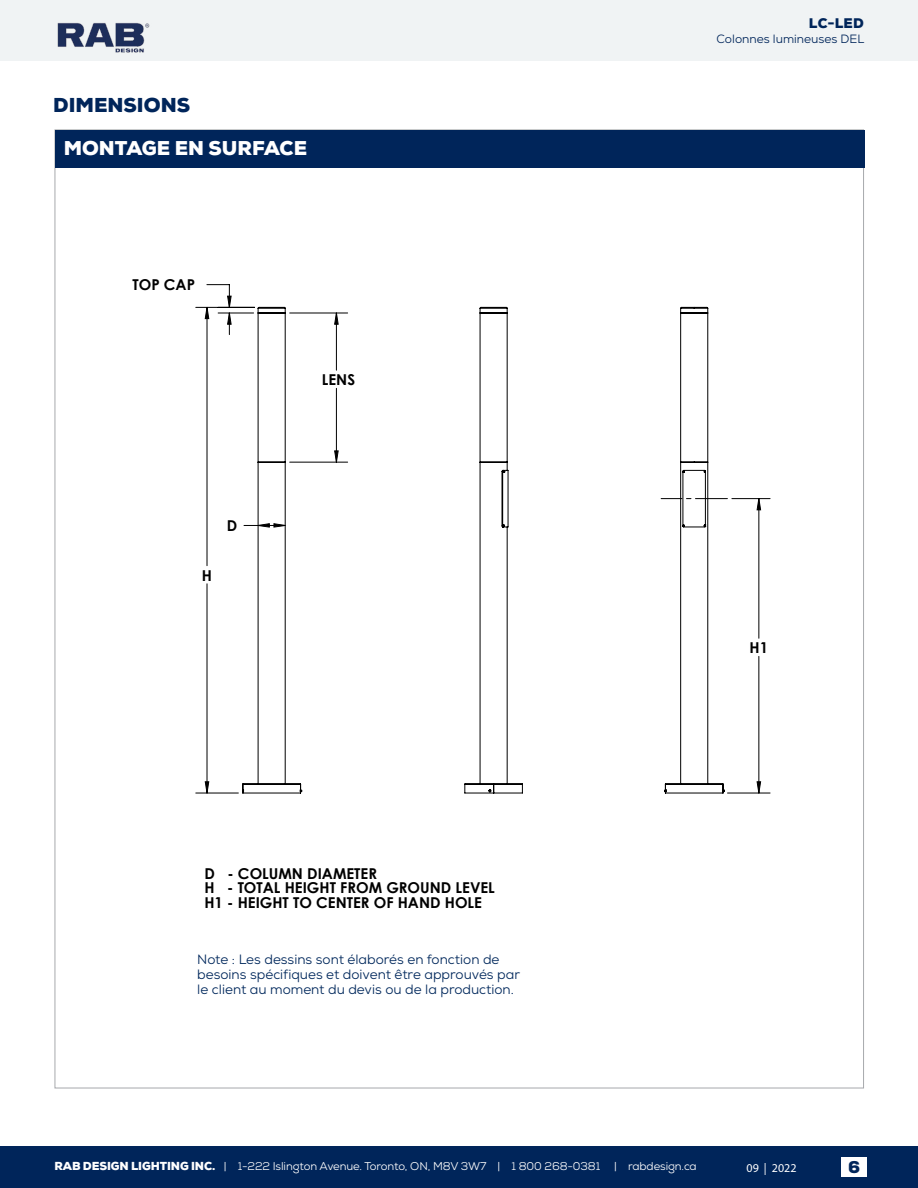
<style>
.page{position:relative;width:918px;height:1188px;background:#fff}
.page>*{position:absolute;margin:0;border:0;box-sizing:border-box;transform-origin:0 0}
.t1{font:900 19.5px "Nexa";color:#00255a}
.t2{font:900 19.35px "Nexa";color:#fff}
.t3{font:900 16.5px "Nexa";color:#00255a}
.t4{font:700 15px/14.9px "Century Gothic";color:#000}
.t5{font:13.5px/15px "Nexa";color:#00285c}
.t6{font:900 13.5px "Nexa";color:#00255a}
.t7{font:12px "Nexa";color:#00255a}
.t8{font:12px "Myriad Pro";color:#fff}
.t9{font:11.25px "Nexa";letter-spacing:-.01em;color:#fff}
.s1{font-weight:900}
</style>
<div class="page">
<div style="left:0;top:1147px;width:918px;height:41px;background:#00255a"></div>
<div style="left:0;top:0;width:918px;height:60px;background:#f0f3f4"></div>
<img style="left:57px;top:23px;width:93px;height:30px">
<div style="left:841px;top:1158px;width:26px;height:19px;background:#fff"></div>
<div style="left:55px;top:130px;width:810px;height:38px;background:#00255a"></div>
<svg style="left:207px;top:284px;width:23px;height:12px"></svg>
<hr style="left:196px;top:307px;width:59px;height:1px;background:#000">
<hr style="left:196px;top:793px;width:42px;height:1px;background:#000">
<hr style="left:732px;top:498px;width:38px;height:1px;background:#000">
<hr style="left:728px;top:793px;width:42px;height:1px;background:#000">
<svg style="left:205px;top:296px;width:556px;height:497px"></svg>
<svg style="left:242px;top:307px;width:60px;height:487px"></svg>
<svg style="left:464px;top:307px;width:59px;height:487px"></svg>
<svg style="left:661px;top:307px;width:66px;height:487px"></svg>
<h1 class="t1" style="left:53px;top:92px;width:138px">DIMENSIONS</h1>
<h2 class="t2" style="left:64px;top:136px;width:245px">MONTAGE EN SURFACE</h2>
<p class="t4" style="left:132px;top:277px;width:64px">TOP CAP</p>
<p class="t4" style="left:202px;top:567px;width:12px">H</p>
<p class="t4" style="left:227px;top:518px;width:12px">D</p>
<p class="t4" style="left:322px;top:371px;width:35px">LENS</p>
<p class="t4" style="left:204px;top:865px;width:292px">D - COLUMN DIAMETER<br>H - TOTAL HEIGHT FROM GROUND LEVEL<br>H1 - HEIGHT TO CENTER OF HAND HOLE</p>
<p class="t5" style="left:197px;top:952px;width:324px">Note : Les dessins sont élaborés en fonction de besoins spécifiques et doivent être approuvés par le client au moment du devis ou de la production.</p>
<p class="t6" style="left:809px;top:14px;width:56px">LC-LED</p>
<p class="t7" style="left:717px;top:31px;width:149px">Colonnes lumineuses DEL</p>
<p class="t4" style="left:750px;top:640px;width:20px">H1</p>
<p class="t9" style="left:54px;top:1159px;width:644px"><span class="s1">RAB DESIGN LIGHTING INC.</span> | 1-222 Islington Avenue. Toronto, ON, M8V 3W7 | 1 800 268-0381 | rabdesign.ca</p>
<p class="t8" style="left:747px;top:1160px;width:51px">09 | 2022</p>
<p class="t3" style="left:848px;top:1156px;width:13px">6</p>
</div>
